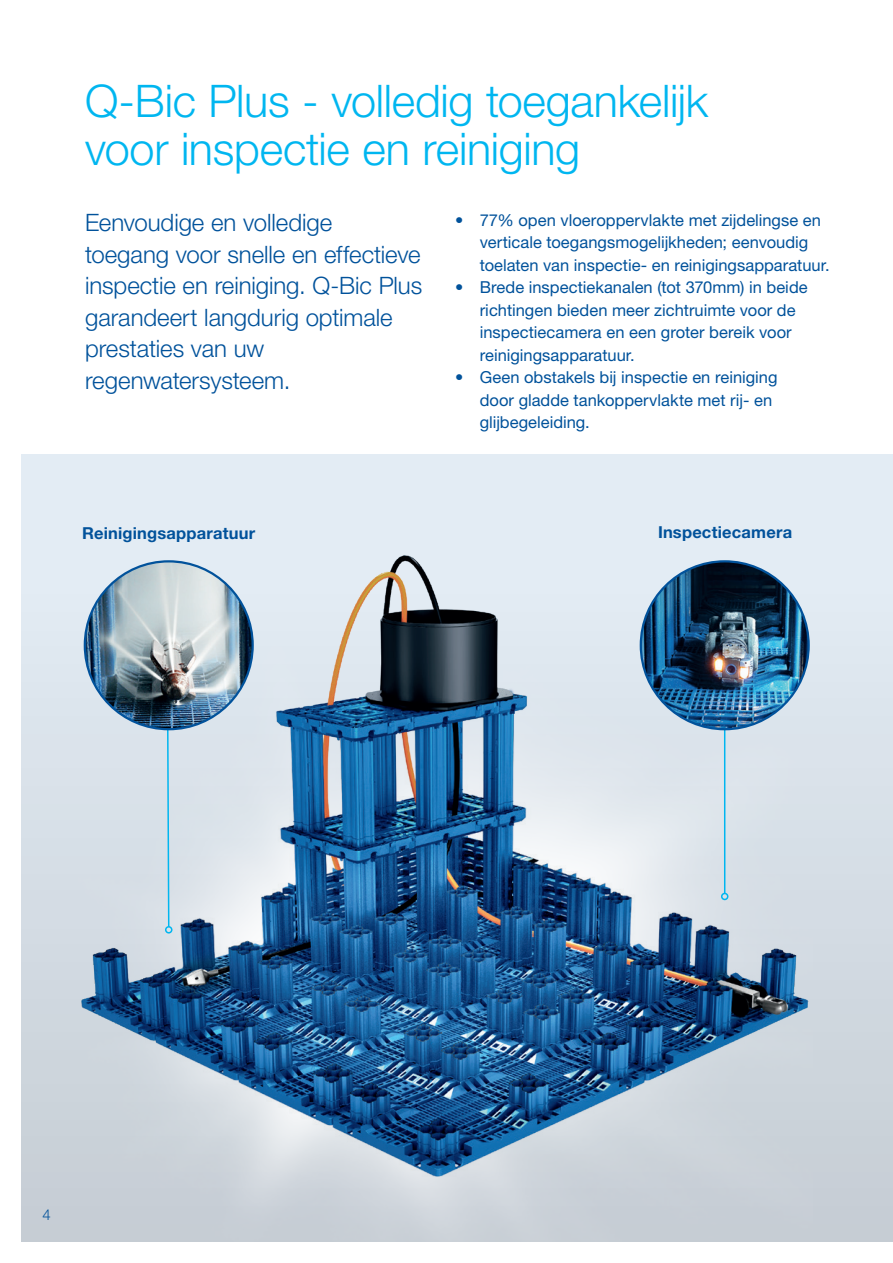
<style>
.page{position:relative;width:893px;height:1263px;background:#fff}
.page>*{position:absolute;margin:0;border:0;box-sizing:border-box;transform-origin:0 0}
._1_Head_30_32_Light{font:300 45px/48px "Helvetica Neue";letter-spacing:-.01em;color:#00b6f0}
._2_Subhead_18_23_Lig{font:300 24px/31.5px "Helvetica Neue";letter-spacing:-.005em;color:#01529b}
._3_Body_11_15_Regula{font:16.5px/22.5px "Helvetica Neue";color:#01529b}
._3_Body_11_15_Regula-2{font:700 16.5px "Helvetica Neue";letter-spacing:.01em;color:#01529b}
.t1{font:300 15px "Helvetica Neue";color:#01529b}
</style>
<div class="page">
<div style="left:21px;top:455px;width:872px;height:787px;background:#e3ecf4"></div>
<div style="left:21px;top:581px;width:872px;height:661px;background:linear-gradient(to bottom,#e2ebf4,#c5ccd4)"></div>
<img style="left:79px;top:555px;width:733px;height:687px">
<svg style="left:166px;top:730px;width:4px;height:197px"></svg>
<div style="left:165px;top:926px;width:7px;height:7px;border:2px solid #00b6f0;border-radius:50%"></div>
<hr style="left:724px;top:700px;width:1px;height:193px;background:#00b6f0">
<div style="left:721px;top:893px;width:7px;height:7px;border:2px solid #00b6f0;border-radius:50%"></div>
<img style="left:641px;top:561px;width:168px;height:168px;border-radius:84px">
<img style="left:85px;top:561px;width:168px;height:168px;border-radius:84px">
<p class="_1_Head_30_32_Light" style="left:85px;top:76px;width:625px">Q-Bic Plus - volledig toegankelijk voor inspectie en reiniging</p>
<p class="_2_Subhead_18_23_Lig" style="left:85px;top:207px;width:339px">Eenvoudige en volledige toegang voor snelle en effectieve inspectie en reiniging. Q-Bic Plus garandeert langdurig optimale prestaties van uw regenwatersysteem.</p>
<p class="_3_Body_11_15_Regula" style="left:480px;top:208px;width:351px;text-indent:-25px">• 77% open vloeroppervlakte met zijdelingse en verticale toegangsmogelijkheden; eenvoudig toelaten van inspectie- en reinigingsapparatuur.</p>
<p class="_3_Body_11_15_Regula" style="left:480px;top:276px;width:329px;text-indent:-25px">• Brede inspectiekanalen (tot 370mm) in beide richtingen bieden meer zichtruimte voor de inspectiecamera en een groter bereik voor reinigingsapparatuur.</p>
<p class="_3_Body_11_15_Regula" style="left:480px;top:366px;width:299px;text-indent:-25px">• Geen obstakels bij inspectie en reiniging door gladde tankoppervlakte met rij- en glijbegeleiding.</p>
<p class="_3_Body_11_15_Regula-2" style="left:82px;top:523px;width:174px">Reinigingsapparatuur</p>
<p class="_3_Body_11_15_Regula-2" style="left:658px;top:522px;width:136px">Inspectiecamera</p>
<p class="t1" style="left:43px;top:1206px;width:10px">4</p>
</div>
